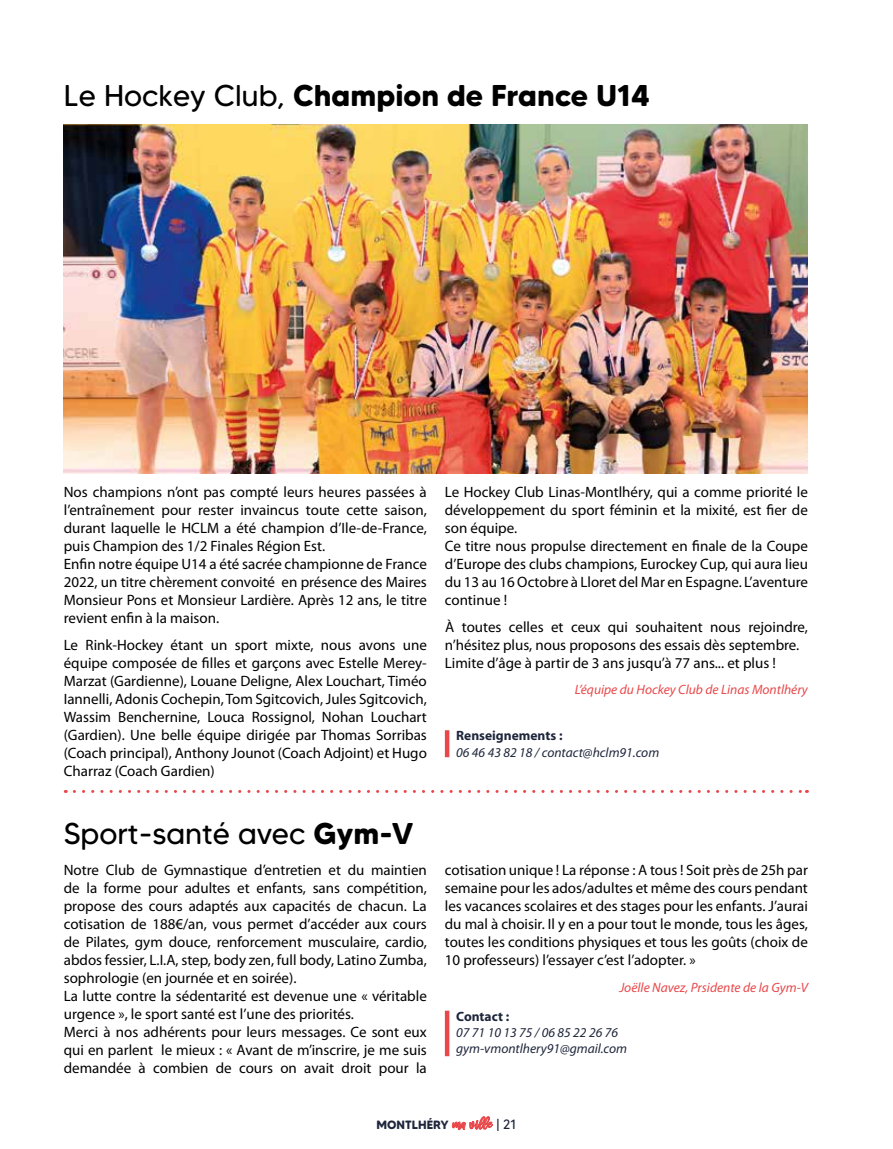
<style>
.page{position:relative;width:893px;height:1149px;background:#fff}
.page>*{position:absolute;margin:0;border:0;box-sizing:border-box;transform-origin:0 0}
.t1{font:700 30px "MADE Tommy Soft";color:#000}
.t2{font:30px "MADE Tommy Soft";color:#000}
.t3{font:15px/18px "Myriad Pro";color:#000}
.t4{font:italic 13.5px/16.2px "Myriad Pro";color:#1e263b}
.t5{font:italic 13.5px "Myriad Pro";color:#e9484a}
.t6{font:700 13.5px "Myriad Pro";color:#1e263b}
.t7{font:700 12px "MADE Tommy Soft";color:#1e263b}
.s1{font-weight:400}
.s2{font-weight:700}
.s3{font-family:"raustila";font-weight:400;font-size:15px;color:#e9484a}
.s4{font-weight:400;font-size:13.5px}
</style>
<div class="page">
<img style="left:64px;top:124px;width:744px;height:349px">
<hr style="left:445px;top:730px;width:4px;height:27px;background:#e9484a">
<svg style="left:74px;top:790px;width:733px;height:2px"></svg>
<hr style="left:445px;top:1010px;width:4px;height:45px;background:#e9484a">
<h1 class="t1" style="left:64px;top:77px;width:588px"><span class="s1">Le Hockey Club,</span> Champion de France U14</h1>
<p class="t3" style="left:64px;top:483px;width:365px">Nos champions n’ont pas compté leurs heures passées à l’entraînement pour rester invaincus toute cette saison, durant laquelle le HCLM a été champion d’Ile-de-France, puis Champion des 1/2 Finales Région Est.<br>Enfin notre équipe U14 a été sacrée championne de France 2022, un titre chèrement convoité en présence des Maires Monsieur Pons et Monsieur Lardière. Après 12 ans, le titre revient enfin à la maison.</p>
<p class="t3" style="left:64px;top:635px;width:365px;text-align:justify">Le Rink-Hockey étant un sport mixte, nous avons une équipe composée de filles et garçons avec Estelle Merey-Marzat (Gardienne), Louane Deligne, Alex Louchart, Timéo Iannelli, Adonis Cochepin, Tom Sgitcovich, Jules Sgitcovich, Wassim Benchernine, Louca Rossignol, Nohan Louchart (Gardien). Une belle équipe dirigée par Thomas Sorribas (Coach principal), Anthony Jounot (Coach Adjoint) et Hugo Charraz (Coach Gardien)</p>
<p class="t3" style="left:445px;top:483px;width:365px">Le Hockey Club Linas-Montlhéry, qui a comme priorité le développement du sport féminin et la mixité, est fier de son équipe.<br>Ce titre nous propulse directement en finale de la Coupe d’Europe des clubs champions, Eurockey Cup, qui aura lieu du 13 au 16 Octobre à Lloret del Mar en Espagne. L’aventure continue !</p>
<p class="t3" style="left:445px;top:617px;width:365px">À toutes celles et ceux qui souhaitent nous rejoindre, n’hésitez plus, nous proposons des essais dès septembre.<br>Limite d’âge à partir de 3 ans jusqu’à 77 ans... et plus !</p>
<p class="t5" style="left:575px;top:681px;width:235px">L’équipe du Hockey Club de Linas Montlhéry</p>
<p class="t6" style="left:456px;top:726px;width:108px">Renseignements :</p>
<p class="t4" style="left:456px;top:743px;width:205px">06 46 43 82 18 / contact@hclm91.com</p>
<h1 class="t2" style="left:64px;top:815px;width:351px">Sport-santé avec <span class="s2">Gym-V</span></h1>
<p class="t3" style="left:64px;top:860px;width:365px">Notre Club de Gymnastique d’entretien et du maintien de la forme pour adultes et enfants, sans compétition, propose des cours adaptés aux capacités de chacun. La cotisation de 188€/an, vous permet d’accéder aux cours de Pilates, gym douce, renforcement musculaire, cardio, abdos fessier, L.I.A, step, body zen, full body, Latino Zumba, sophrologie (en journée et en soirée).<br>La lutte contre la sédentarité est devenue une « véritable urgence », le sport santé est l’une des priorités.<br>Merci à nos adhérents pour leurs messages. Ce sont eux qui en parlent le mieux : « Avant de m’inscrire, je me suis demandée à combien de cours on avait droit pour la</p>
<p class="t3" style="left:445px;top:860px;width:365px;text-align:justify">cotisation unique ! La réponse : A tous ! Soit près de 25h par semaine pour les ados/adultes et même des cours pendant les vacances scolaires et des stages pour les enfants. J’aurai du mal à choisir. Il y en a pour tout le monde, tous les âges, toutes les conditions physiques et tous les goûts (choix de 10 professeurs) l’essayer c’est l’adopter. »</p>
<p class="t5" style="left:619px;top:978px;width:190px">Joëlle Navez, Prsidente de la Gym-V</p>
<p class="t6" style="left:456px;top:1007px;width:54px">Contact :</p>
<p class="t4" style="left:456px;top:1023px;width:172px">07 71 10 13 75 / 06 85 22 26 76 gym-vmontlhery91@gmail.com</p>
<p class="t7" style="left:376px;top:1117px;width:142px">MONTLHÉRY <span class="s3">ma ville</span> <span class="s4">| 21</span></p>
</div>
